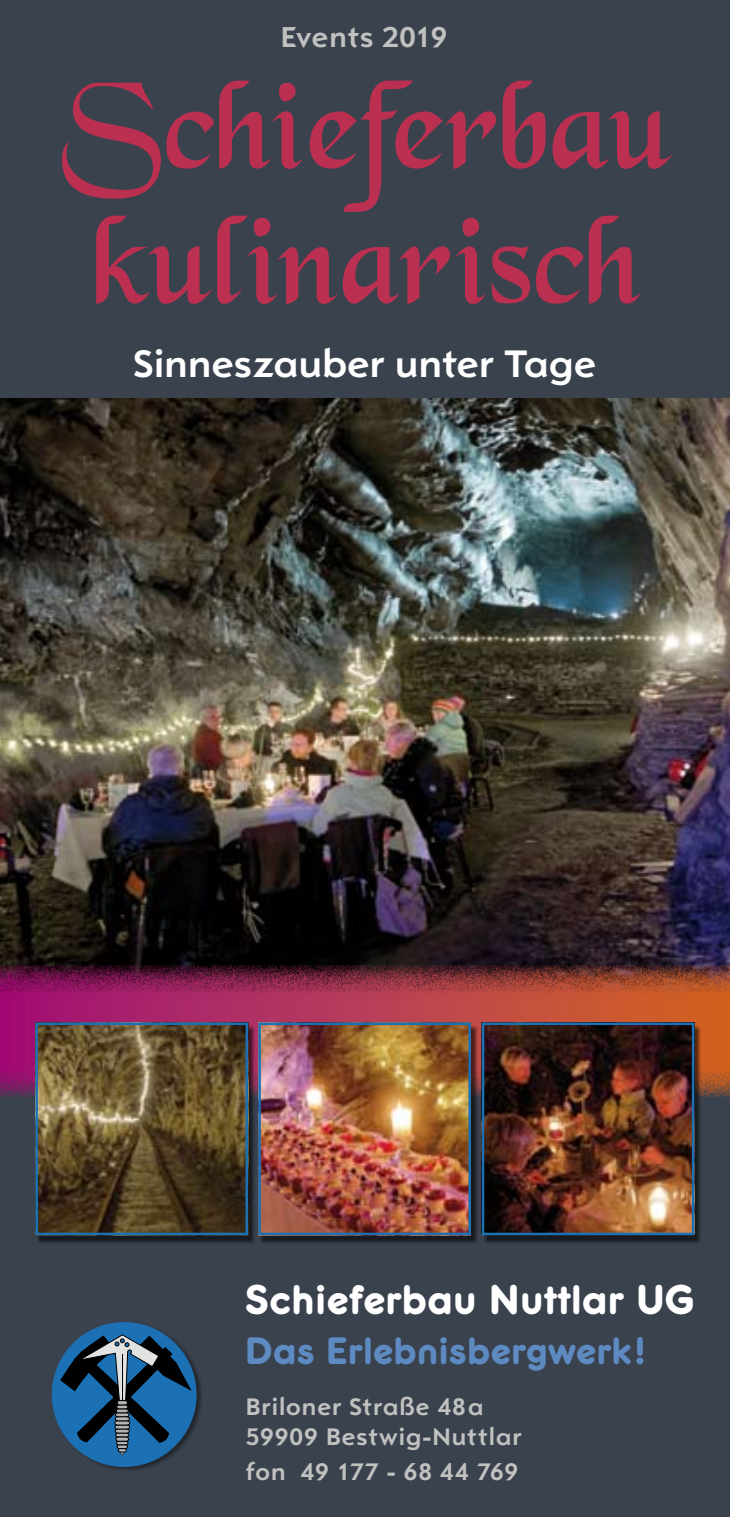
<style>
.page{position:relative;width:730px;height:1517px;background:#3a424e}
.page>*{position:absolute;margin:0;border:0;box-sizing:border-box;transform-origin:0 0}
.t1{font:132.5px/135px "Catweazle";letter-spacing:.02em;color:#bb3051}
.t2{font:500 43.5px "Frankfurter D";letter-spacing:.035em;color:#fff}
.t3{font:700 40px "Opel Sans";letter-spacing:.01em;color:#fff}
.t4{font:500 40px "Frankfurter D";letter-spacing:.03em;color:#5e8ac2}
.t5{font:700 30px "Opel Sans";letter-spacing:.015em;color:#c1c2c0}
.t6{font:700 25px/30px "Opel Sans";letter-spacing:.04em;color:#c1c2c0}
</style>
<div class="page">
<svg style="left:52px;top:1322px;width:147px;height:144px"></svg>
<img style="left:0;top:399px;width:730px;height:567px">
<svg style="left:0;top:966px;width:730px;height:130px;background:#9d3348"></svg>
<div style="left:259px;top:1025px;width:229px;height:228px;background:#000;opacity:.6"></div>
<img style="left:265px;top:1025px;width:203px;height:207px">
<div style="left:258px;top:1022px;width:213px;height:213px;border:2px solid #1c71b4"></div>
<div style="left:483px;top:1025px;width:228px;height:228px;background:#000;opacity:.6"></div>
<img style="left:485px;top:1025px;width:206px;height:207px">
<div style="left:482px;top:1022px;width:212px;height:213px;border:2px solid #1c71b4"></div>
<div style="left:36px;top:1025px;width:229px;height:228px;background:#000;opacity:.6"></div>
<img style="left:38px;top:1025px;width:207px;height:207px">
<div style="left:35px;top:1022px;width:213px;height:213px;border:2px solid #1c71b4"></div>
<p class="t5" style="left:281px;top:19px;width:168px">Events 2019</p>
<h1 class="t1" style="left:62px;top:69px;width:612px">Schieferbau kulinarisch</h1>
<h3 class="t3" style="left:134px;top:339px;width:464px">Sinneszauber unter Tage</h3>
<h2 class="t2" style="left:246px;top:1275px;width:450px">Schieferbau Nuttlar UG</h2>
<h3 class="t4" style="left:246px;top:1328px;width:402px">Das Erlebnisbergwerk!</h3>
<p class="t6" style="left:246px;top:1391px;width:277px">Briloner Straße 48a<br>59909 Bestwig-Nuttlar</p>
<p class="t6" style="left:246px;top:1456px;width:274px">fon 49 177 - 68 44 769</p>
</div>
